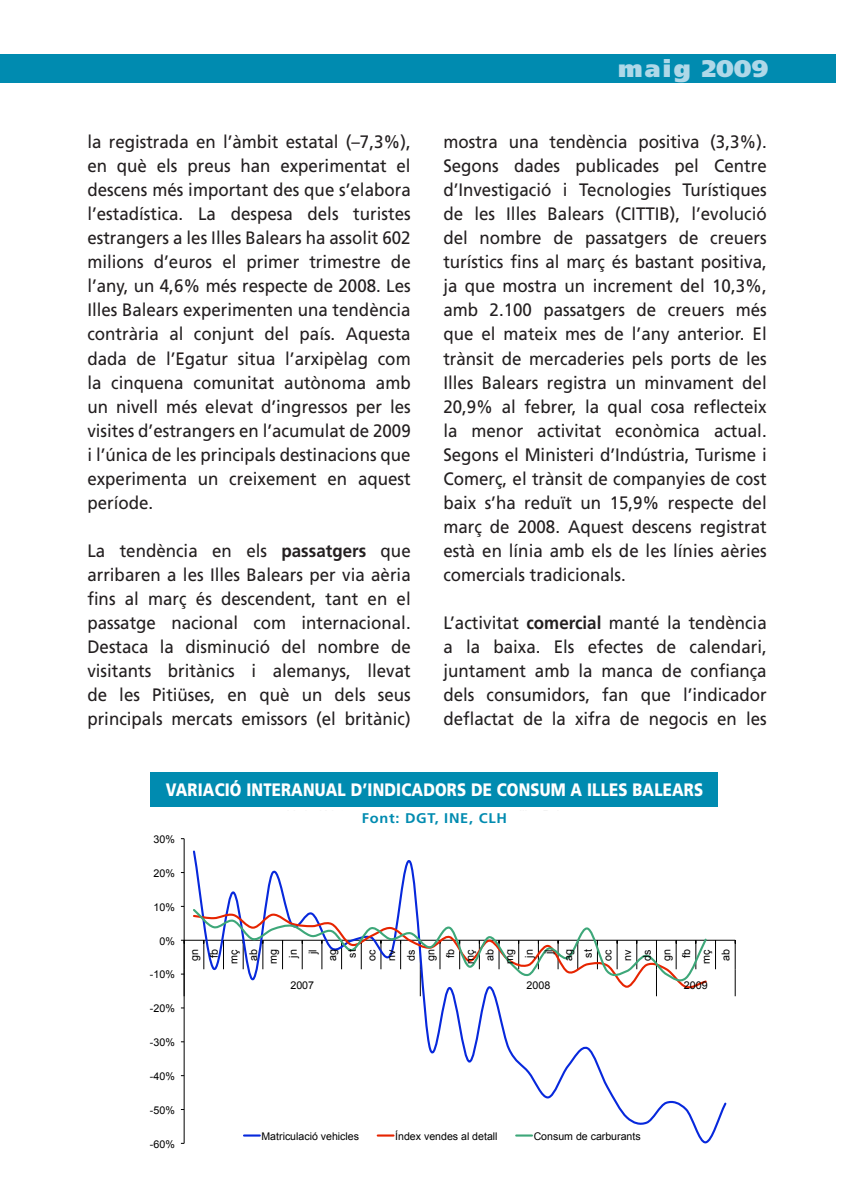
<style>
.page{position:relative;width:851px;height:1191px;background:#fff}
.page>*{position:absolute;margin:0;border:0;box-sizing:border-box;transform-origin:0 0}
.t1{font:900 24px "Frutiger";letter-spacing:.05em;color:#afd8e8}
.t2{font:18px/24px "Frutiger";color:#231f20;text-align:justify;scale:.94 1}
.t3{font:900 18px "Frutiger";letter-spacing:.01em;color:#fff;scale:.83 1}
.t4{font:700 14px "Frutiger";letter-spacing:.05em;color:#008bb0;scale:1.04 1}
.t5{font:10.8px/19.6px "Arial";color:#000;text-align:right}
.t6{font:10.6px "Arial";color:#000}
.s1{font-weight:700}
</style>
<div class="page">
<div style="left:0;top:54px;width:835px;height:29px;background:#008bb0"></div>
<hr style="left:184px;top:838px;width:1px;height:305px;background:#000">
<hr style="left:184px;top:939px;width:551px;height:1px;background:#000">
<svg style="left:181px;top:939px;width:4px;height:57px"></svg>
<svg style="left:734px;top:940px;width:1px;height:56px"></svg>
<svg style="left:193px;top:850px;width:535px;height:293px"></svg>
<svg style="left:191px;top:907px;width:517px;height:89px"></svg>
<svg style="left:244px;top:1134px;width:16px;height:2px"></svg>
<svg style="left:377px;top:1134px;width:16px;height:2px"></svg>
<svg style="left:516px;top:1134px;width:16px;height:2px"></svg>
<div style="left:151px;top:772px;width:567px;height:34px;background:#008bb0"></div>
<p class="t2" style="left:87px;top:130px;width:345px">la registrada en l’àmbit estatal (–7,3%), en què els preus han experimentat el descens més important des que s’elabora l’estadística. La despesa dels turistes estrangers a les Illes Balears ha assolit 602 milions d’euros el primer trimestre de l’any, un 4,6% més respecte de 2008. Les Illes Balears experimenten una tendència contrària al conjunt del país. Aquesta dada de l’Egatur situa l’arxipèlag com la cinquena comunitat autònoma amb un nivell més elevat d’ingressos per les visites d’estrangers en l’acumulat de 2009 i l’única de les principals destinacions que experimenta un creixement en aquest període.</p>
<p class="t2" style="left:87px;top:538px;width:345px">La tendència en els <span class="s1">passatgers</span> que arribaren a les Illes Balears per via aèria fins al març és descendent, tant en el passatge nacional com internacional.<br>Destaca la disminució del nombre de visitants britànics i alemanys, llevat de les Pitiüses, en què un dels seus principals mercats emissors (el britànic)</p>
<p class="t1" style="left:618px;top:54px;width:151px">maig 2009</p>
<p class="t2" style="left:443px;top:130px;width:345px">mostra una tendència positiva (3,3%).<br>Segons dades publicades pel Centre d’Investigació i Tecnologies Turístiques de les Illes Balears (CITTIB), l’evolució del nombre de passatgers de creuers turístics fins al març és bastant positiva, ja que mostra un increment del 10,3%, amb 2.100 passatgers de creuers més que el mateix mes de l’any anterior. El trànsit de mercaderies pels ports de les Illes Balears registra un minvament del 20,9% al febrer, la qual cosa reflecteix la menor activitat econòmica actual.<br>Segons el Ministeri d’Indústria, Turisme i Comerç, el trànsit de companyies de cost baix s’ha reduït un 15,9% respecte del març de 2008. Aquest descens registrat està en línia amb els de les línies aèries comercials tradicionals.</p>
<p class="t2" style="left:443px;top:610px;width:345px">L’activitat <span class="s1">comercial</span> manté la tendència a la baixa. Els efectes de calendari, juntament amb la manca de confiança dels consumidors, fan que l’indicador deflactat de la xifra de negocis en les</p>
<p class="t3" style="left:166px;top:779px;width:649px">VARIACIÓ INTERANUAL D’INDICADORS DE CONSUM A ILLES BALEARS</p>
<p class="t4" style="left:362px;top:810px;width:141px">Font: DGT, INE, CLH</p>
<p class="t5" style="left:153px;top:829px;width:23px">30%</p>
<p class="t5" style="left:153px;top:863px;width:23px">20%</p>
<p class="t5" style="left:153px;top:897px;width:23px">10%</p>
<p class="t5" style="left:159px;top:931px;width:17px">0%</p>
<p class="t5" style="left:150px;top:965px;width:26px">-10%</p>
<p class="t5" style="left:150px;top:998px;width:26px">-20%</p>
<p class="t5" style="left:150px;top:1032px;width:26px">-30%</p>
<p class="t5" style="left:150px;top:1066px;width:26px">-40%</p>
<p class="t5" style="left:150px;top:1100px;width:26px">-50%</p>
<p class="t5" style="left:150px;top:1134px;width:26px">-60%</p>
<p class="t5" style="left:185px;top:964px;width:16px;rotate:-90deg">gn fb mç ab mg jn jl ag st oc nv ds gn fb mç ab mg jn jl ag st oc nv ds gn fb mç ab</p>
<p class="t5" style="left:290px;top:975px;width:25px">2007</p>
<p class="t5" style="left:526px;top:975px;width:25px">2008</p>
<p class="t5" style="left:683px;top:975px;width:25px">2009</p>
<p class="t6" style="left:261px;top:1130px;width:99px">Matriculació vehicles</p>
<p class="t6" style="left:395px;top:1130px;width:104px">Índex vendes al detall</p>
<p class="t6" style="left:533px;top:1130px;width:108px">Consum de carburants</p>
</div>
